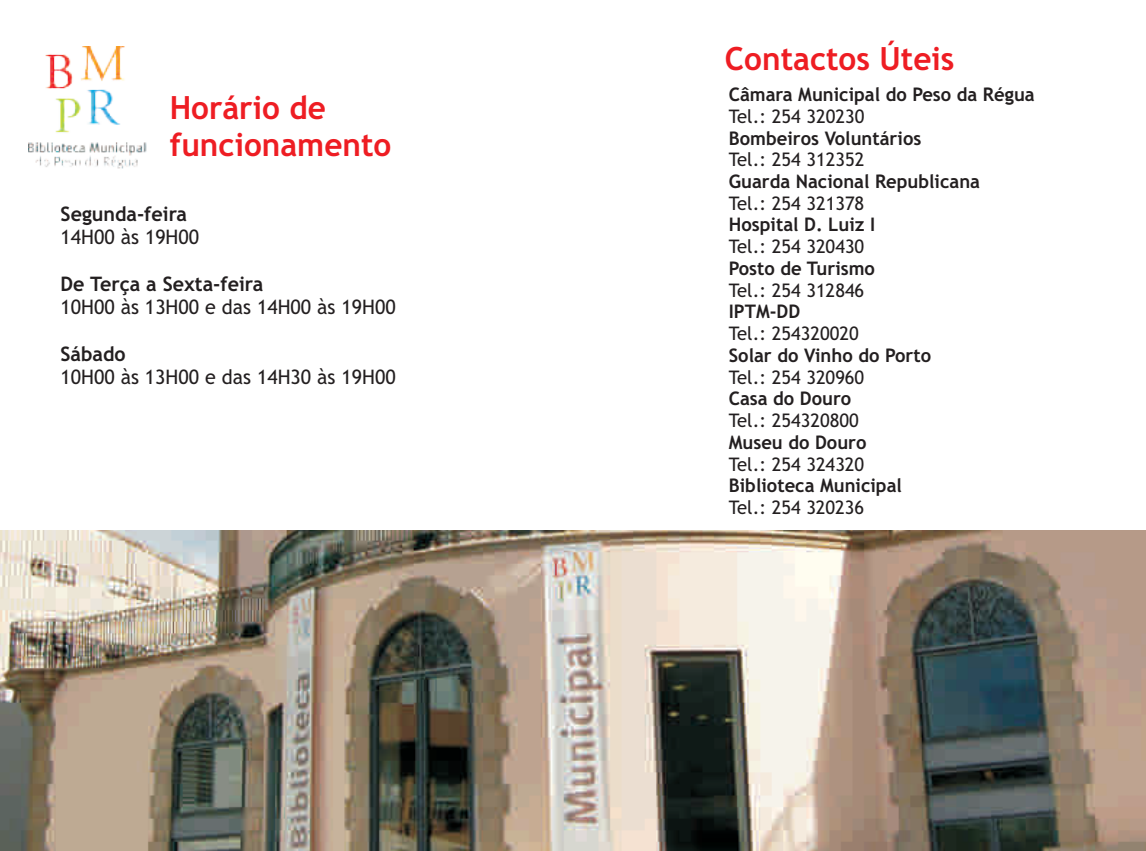
<style>
.page{position:relative;width:1146px;height:851px;background:#fff}
.page>*{position:absolute;margin:0;border:0;box-sizing:border-box;transform-origin:0 0}
.t1{font:700 32px/37.2px "Trebuchet MS";color:#ee1d23}
.t2{font:20px "Trebuchet MS";color:#231f20}
.t3{font:700 20px "Trebuchet MS";color:#231f20}
.t4{font:700 18.8px "Trebuchet MS";color:#231f20}
.t5{font:18.8px "Trebuchet MS";color:#231f20}
</style>
<div class="page">
<img style="left:0;top:531px;width:1145px;height:319px">
<img style="left:29px;top:46px;width:118px;height:123px">
<h1 class="t1" style="left:170px;top:92px;width:223px">Horário de funcionamento</h1>
<p class="t3" style="left:61px;top:206px;width:128px">Segunda-feira</p>
<p class="t2" style="left:61px;top:229px;width:140px">14H00 às 19H00</p>
<p class="t3" style="left:61px;top:276px;width:204px">De Terça a Sexta-feira</p>
<p class="t2" style="left:61px;top:299px;width:336px">10H00 às 13H00 e das 14H00 às 19H00</p>
<p class="t3" style="left:61px;top:346px;width:67px">Sábado</p>
<p class="t2" style="left:61px;top:369px;width:336px">10H00 às 13H00 e das 14H30 às 19H00</p>
<h1 class="t1" style="left:724px;top:43px;width:231px">Contactos Úteis</h1>
<p class="t4" style="left:728px;top:87px;width:307px">Câmara Municipal do Peso da Régua</p>
<p class="t5" style="left:728px;top:109px;width:137px">Tel.: 254 320230</p>
<p class="t4" style="left:728px;top:131px;width:194px">Bombeiros Voluntários</p>
<p class="t5" style="left:728px;top:152px;width:137px">Tel.: 254 312352</p>
<p class="t4" style="left:728px;top:174px;width:253px">Guarda Nacional Republicana</p>
<p class="t5" style="left:728px;top:196px;width:137px">Tel.: 254 321378</p>
<p class="t4" style="left:728px;top:217px;width:148px">Hospital D. Luiz I</p>
<p class="t5" style="left:728px;top:239px;width:137px">Tel.: 254 320430</p>
<p class="t4" style="left:728px;top:261px;width:148px">Posto de Turismo</p>
<p class="t5" style="left:728px;top:283px;width:137px">Tel.: 254 312846</p>
<p class="t4" style="left:728px;top:304px;width:73px">IPTM-DD</p>
<p class="t5" style="left:728px;top:326px;width:131px">Tel.: 254320020</p>
<p class="t4" style="left:728px;top:348px;width:204px">Solar do Vinho do Porto</p>
<p class="t5" style="left:728px;top:370px;width:137px">Tel.: 254 320960</p>
<p class="t4" style="left:728px;top:391px;width:124px">Casa do Douro</p>
<p class="t5" style="left:728px;top:413px;width:131px">Tel.: 254320800</p>
<p class="t4" style="left:728px;top:435px;width:139px">Museu do Douro</p>
<p class="t5" style="left:728px;top:456px;width:137px">Tel.: 254 324320</p>
<p class="t4" style="left:728px;top:478px;width:175px">Biblioteca Municipal</p>
<p class="t5" style="left:728px;top:500px;width:137px">Tel.: 254 320236</p>
</div>
